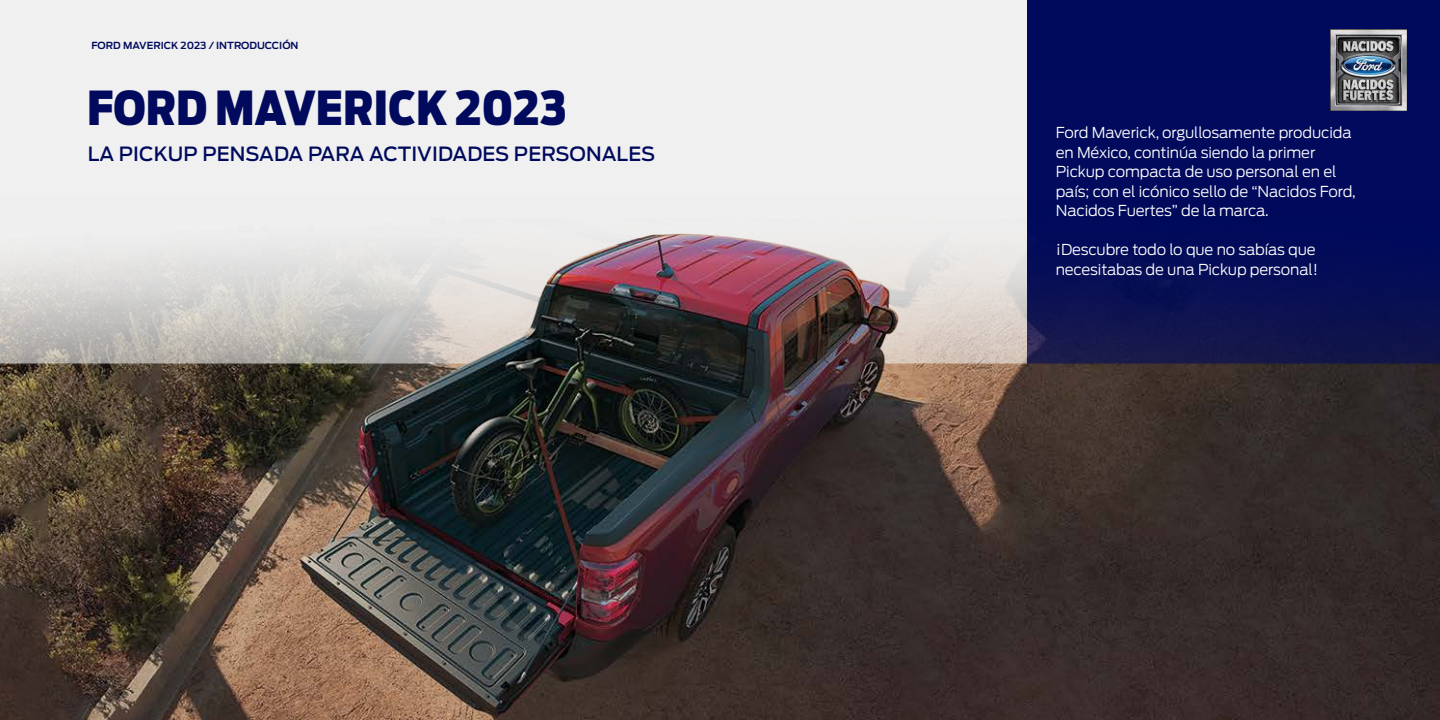
<style>
.page{position:relative;width:1440px;height:720px;background:#f0f0f0}
.page>*{position:absolute;margin:0;border:0;box-sizing:border-box;transform-origin:0 0}
.t1{font:900 46.5px "Ford Antenna Cond";color:#000a5c}
.t2{font:500 19.5px "Ford Antenna";letter-spacing:.005em;color:#000a5c}
.t3{font:300 15px/19.5px "Ford Antenna";letter-spacing:-.01em;color:#fff}
.t4{font:600 9.75px "Ford Antenna";color:#000a5c}
</style>
<div class="page">
<div style="left:1028px;top:0;width:412px;height:447px;background:#000a5c"></div>
<img style="left:0;top:80px;width:1440px;height:640px">
<img style="left:1330px;top:30px;width:77px;height:81px">
<p class="t4" style="left:92px;top:37px;width:209px">FORD MAVERICK 2023 / INTRODUCCIÓN</p>
<h1 class="t1" style="left:87px;top:65px;width:481px">FORD MAVERICK 2023</h1>
<h2 class="t2" style="left:88px;top:137px;width:569px">LA PICKUP PENSADA PARA ACTIVIDADES PERSONALES</h2>
<p class="t3" style="left:1056px;top:121px;width:301px">Ford Maverick, orgullosamente producida en México, continúa siendo la primer Pickup compacta de uso personal en el país; con el icónico sello de “Nacidos Ford, Nacidos Fuertes” de la marca.</p>
<p class="t3" style="left:1056px;top:238px;width:264px">¡Descubre todo lo que no sabías que necesitabas de una Pickup personal!</p>
</div>
